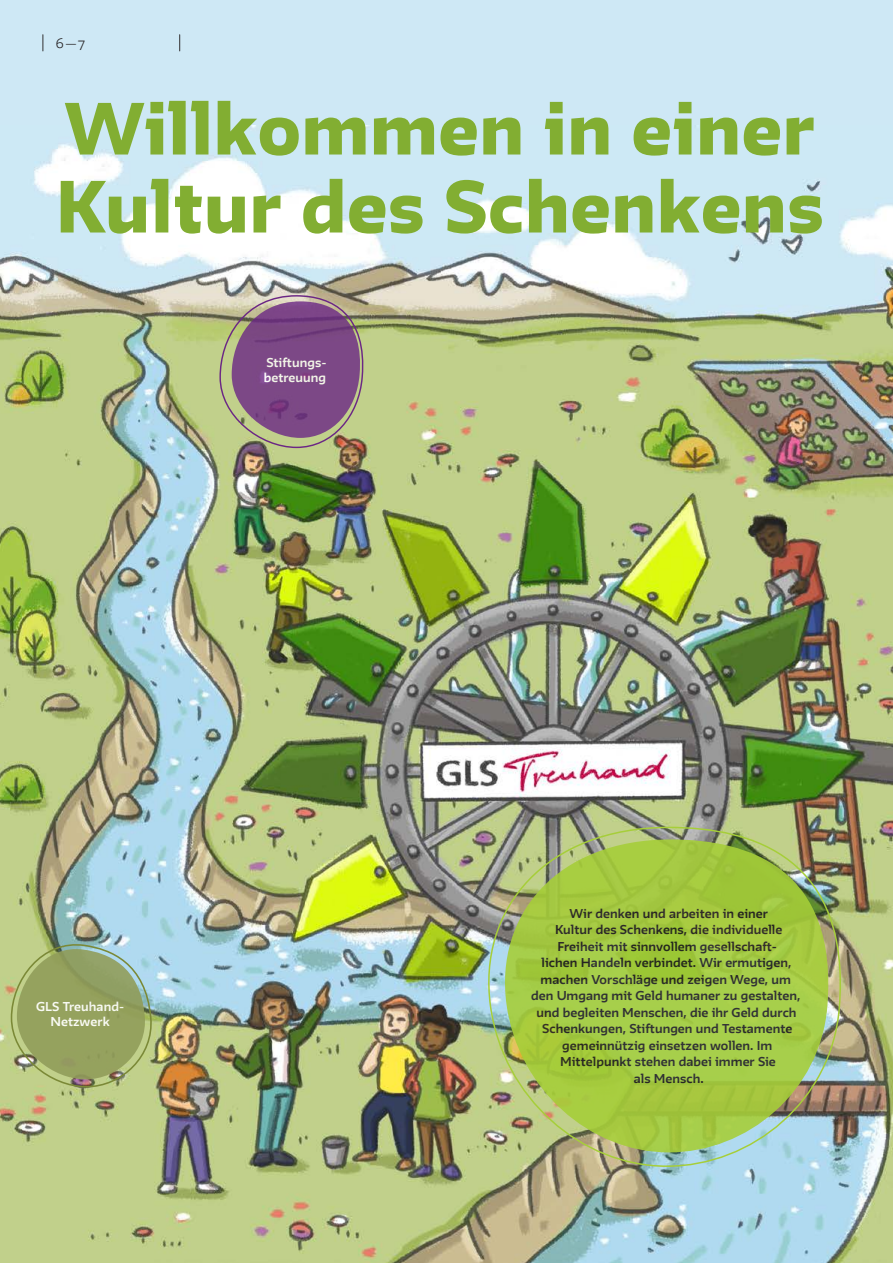
<style>
.page{position:relative;width:893px;height:1263px;background:#fff}
.page>*{position:absolute;margin:0;border:0;box-sizing:border-box;transform-origin:0 0}
.t1{font:900 64.5px/78px "GLS Irma";letter-spacing:.01em;color:#82ae32}
.t2{font:300 12px "GLS Irma";color:#231f20}
.t3{font:700 11.25px/16.5px "GLS Irma";letter-spacing:.005em;color:#231f20;text-align:center}
.t4{font:700 11.25px/15px "GLS Irma";letter-spacing:.005em;color:#fff;text-align:center}
</style>
<div class="page">
<img style="left:0;top:0;width:893px;height:1263px">
<svg style="left:10px;top:937px;width:144px;height:151px;background:#9eae75"></svg>
<svg style="left:219px;top:294px;width:150px;height:155px;background:#927386"></svg>
<img style="left:477px;top:826px;width:376px;height:342px">
<svg style="left:503px;top:839px;width:327px;height:313px;background:#a4c551"></svg>
<svg style="left:179px;top:35px;width:1px;height:16px"></svg>
<svg style="left:43px;top:35px;width:1px;height:16px"></svg>
<p class="t2" style="left:56px;top:35px;width:30px">6—7</p>
<h1 class="t1" style="left:55px;top:89px;width:770px">Willkommen in einer<br>Kultur des Schenkens</h1>
<p class="t4" style="left:264px;top:354px;width:64px;text-align:left">Stiftungs&shy;betreuung</p>
<p class="t4" style="left:36px;top:999px;width:90px">GLS Treuhand-<br>Netzwerk</p>
<p class="t3" style="left:531px;top:905px;width:271px">Wir denken und arbeiten in einer<br>Kultur des Schenkens, die individuelle Freiheit mit sinnvollem gesellschaft-<br>lichen Handeln verbindet. Wir ermutigen, machen Vorschläge und zeigen Wege, um den Umgang mit Geld humaner zu gestalten, und begleiten Menschen, die ihr Geld durch Schenkungen, Stiftungen und Testamente gemeinnützig einsetzen wollen. Im Mittelpunkt stehen dabei immer Sie<br>als Mensch.</p>
</div>
